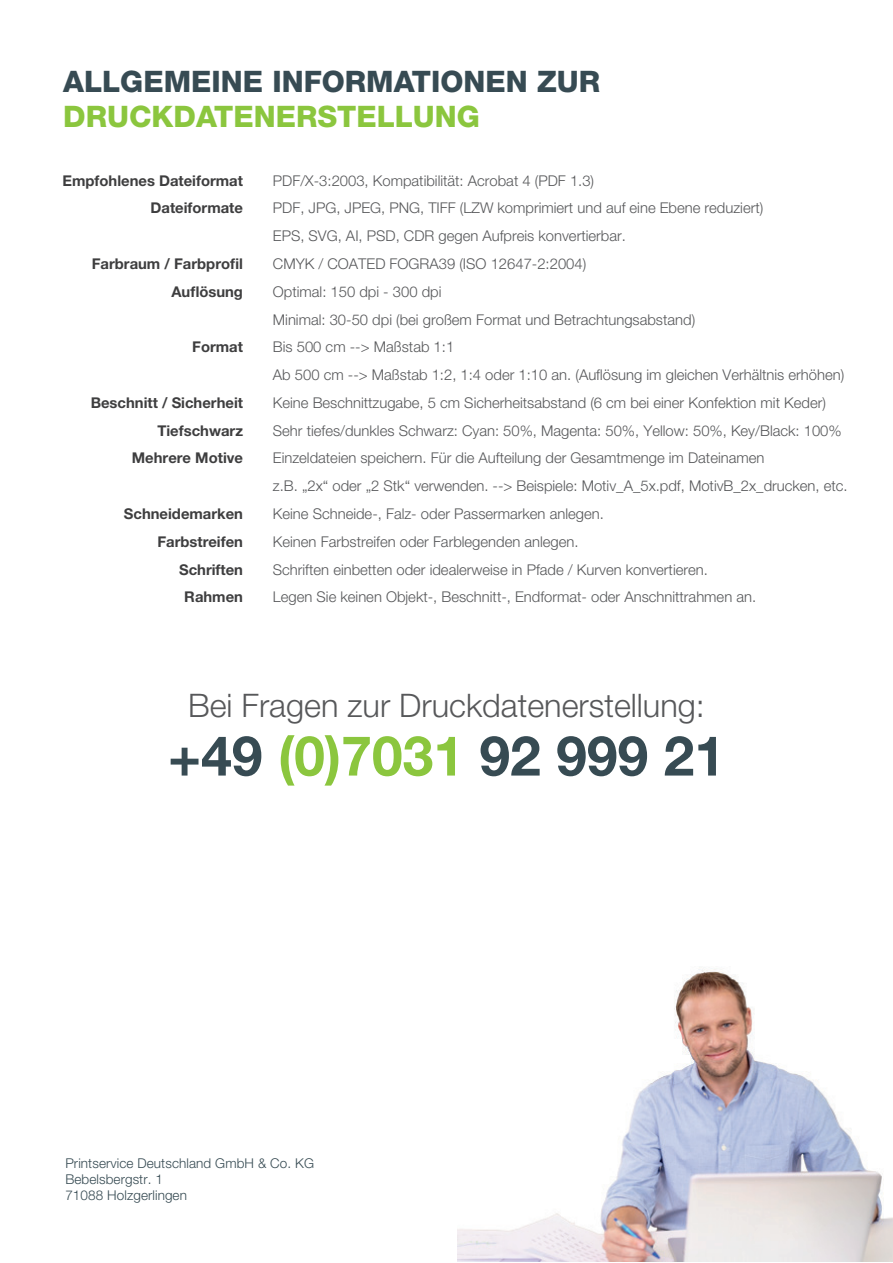
<style>
.page{position:relative;width:893px;height:1263px;background:#fff}
.page>*{position:absolute;margin:0;border:0;box-sizing:border-box;transform-origin:0 0}
.t1{font:700 55.2px "Helvetica Neue LT Pro";color:#374b53}
.t2{font:300 32.55px "Helvetica Neue LT Pro";color:#57585a}
.t3{font:800 29.7px "Helvetica Neue LT Pro";color:#374b53}
.t4{font:800 29.7px "Helvetica Neue LT Pro";color:#8bc63e}
.t5{font:300 14.85px/27.8px "Helvetica Neue LT Pro";color:#57585a}
.t6{font:700 14.85px/27.8px "Helvetica Neue LT Pro";color:#3e3e3f;text-align:right}
.t7{font:300 13.5px/16.2px "Helvetica Neue LT Pro";letter-spacing:.01em;color:#374b53}
.s1{color:#8bc63e}
</style>
<div class="page">
<img style="left:457px;top:967px;width:436px;height:295px">
<h3 class="t3" style="left:63px;top:63px;width:539px">ALLGEMEINE INFORMATIONEN ZUR</h3>
<h3 class="t4" style="left:63px;top:99px;width:418px">DRUCKDATENERSTELLUNG</h3>
<p class="t6" style="left:62px;top:166px;width:182px">Empfohlenes Dateiformat<br>Dateiformate</p>
<p class="t6" style="left:92px;top:249px;width:153px">Farbraum / Farbprofil<br>Auflösung</p>
<p class="t6" style="left:192px;top:333px;width:52px">Format</p>
<p class="t6" style="left:91px;top:388px;width:154px">Beschnitt / Sicherheit<br>Tiefschwarz<br>Mehrere Motive</p>
<p class="t6" style="left:124px;top:500px;width:121px">Schneidemarken<br>Farbstreifen<br>Schriften<br>Rahmen</p>
<p class="t5" style="left:273px;top:166px;width:576px">PDF/X-3:2003, Kompatibilität: Acrobat 4 (PDF 1.3)<br>PDF, JPG, JPEG, PNG, TIFF (LZW komprimiert und auf eine Ebene reduziert)<br>EPS, SVG, AI, PSD, CDR gegen Aufpreis konvertierbar.<br>CMYK / COATED FOGRA39 (ISO 12647-2:2004)<br>Optimal: 150 dpi - 300 dpi<br>Minimal: 30-50 dpi (bei großem Format und Betrachtungsabstand)<br>Bis 500 cm --&gt; Maßstab 1:1<br>Ab 500 cm --&gt; Maßstab 1:2, 1:4 oder 1:10 an. (Auflösung im gleichen Verhältnis erhöhen)<br>Keine Beschnittzugabe, 5 cm Sicherheitsabstand (6 cm bei einer Konfektion mit Keder)<br>Sehr tiefes/dunkles Schwarz: Cyan: 50%, Magenta: 50%, Yellow: 50%, Key/Black: 100% Einzeldateien speichern. Für die Aufteilung der Gesamtmenge im Dateinamen<br>z.B. „2x“ oder „2 Stk“ verwenden. --&gt; Beispiele: Motiv_A_5x.pdf, MotivB_2x_drucken, etc.<br>Keine Schneide-, Falz- oder Passermarken anlegen.<br>Keinen Farbstreifen oder Farblegenden anlegen.<br>Schriften einbetten oder idealerweise in Pfade / Kurven konvertieren.<br>Legen Sie keinen Objekt-, Beschnitt-, Endformat- oder Anschnittrahmen an.</p>
<h2 class="t2" style="left:188px;top:686px;width:518px">Bei Fragen zur Druckdatenerstellung:</h2>
<h1 class="t1" style="left:168px;top:722px;width:558px">+49 <span class="s1">(0)7031</span> 92 999 21</h1>
<p class="t7" style="left:65px;top:1154px;width:250px">Printservice Deutschland GmbH &amp; Co. KG<br>Bebelsbergstr. 1<br>71088 Holzgerlingen</p>
</div>
